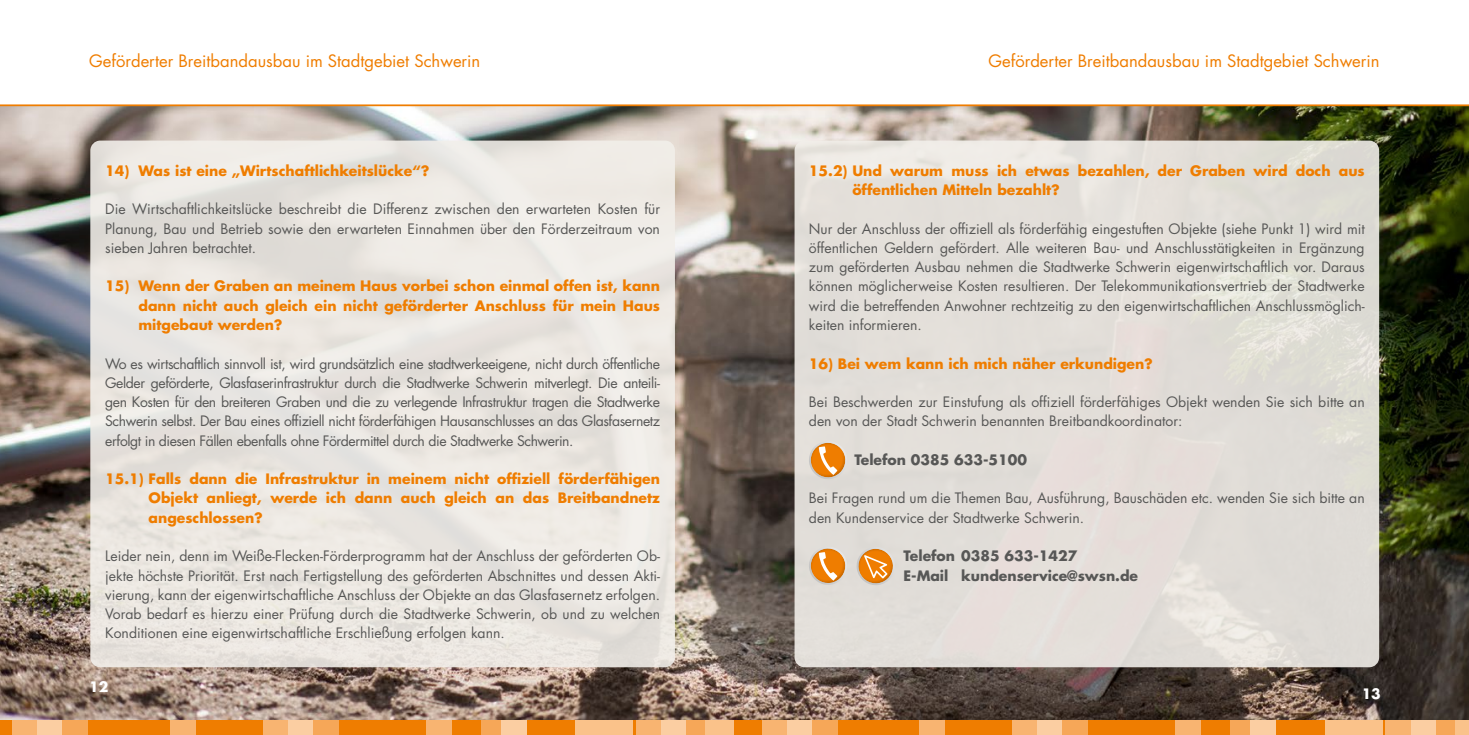
<style>
.page{position:relative;width:1469px;height:735px;background:#fff}
.page>*{position:absolute;margin:0;border:0;box-sizing:border-box;transform-origin:0 0}
.t1{font:16.62px "Futura LT";color:#ef7d00}
.t2{font:14px/19.2px "Futura LT";color:#575756;text-align:justify}
.t3{font:700 14px/19.2px "Futura LT";color:#ef7d00;text-align:justify}
.t4{font:700 14px/19.2px "Futura LT";color:#575756}
.t5{font:700 14px "Futura LT";color:#fff}
</style>
<div class="page">
<img style="left:0;top:106px;width:1468px;height:613px">
<div style="left:734px;top:719px;width:734px;height:15px;background:#ef7d00"></div>
<div style="left:1012px;top:719px;width:25px;height:15px;background:#f8b471"></div>
<div style="left:1037px;top:719px;width:25px;height:15px;background:#fbcea2"></div>
<div style="left:1062px;top:719px;width:25px;height:15px;background:#f6a758"></div>
<div style="left:1175px;top:719px;width:25px;height:15px;background:#f8b471"></div>
<div style="left:762px;top:719px;width:25px;height:15px;background:#f8b471"></div>
<div style="left:787px;top:719px;width:25px;height:15px;background:#fbcea2"></div>
<div style="left:812px;top:719px;width:25px;height:15px;background:#f6a758"></div>
<div style="left:919px;top:719px;width:26px;height:15px;background:#f8b471"></div>
<div style="left:1385px;top:719px;width:25px;height:15px;background:#f8b471"></div>
<div style="left:1410px;top:719px;width:25px;height:15px;background:#fbcea2"></div>
<div style="left:1435px;top:719px;width:25px;height:15px;background:#f6a758"></div>
<div style="left:1230px;top:719px;width:25px;height:15px;background:#f6a758"></div>
<div style="left:1250px;top:719px;width:25px;height:15px;background:#fbcea2"></div>
<div style="left:1324px;top:719px;width:58px;height:15px;background:#fac28a"></div>
<div style="left:1454px;top:719px;width:14px;height:15px;background:#fac28a"></div>
<div style="left:0;top:719px;width:734px;height:15px;background:#ef7d00"></div>
<div style="left:263px;top:719px;width:25px;height:15px;background:#f8b471"></div>
<div style="left:288px;top:719px;width:25px;height:15px;background:#fbcea2"></div>
<div style="left:313px;top:719px;width:25px;height:15px;background:#f6a758"></div>
<div style="left:426px;top:719px;width:25px;height:15px;background:#f8b471"></div>
<div style="left:13px;top:719px;width:25px;height:15px;background:#f8b471"></div>
<div style="left:38px;top:719px;width:25px;height:15px;background:#fbcea2"></div>
<div style="left:63px;top:719px;width:25px;height:15px;background:#f6a758"></div>
<div style="left:170px;top:719px;width:25px;height:15px;background:#f8b471"></div>
<div style="left:636px;top:719px;width:25px;height:15px;background:#f8b471"></div>
<div style="left:661px;top:719px;width:25px;height:15px;background:#fbcea2"></div>
<div style="left:686px;top:719px;width:25px;height:15px;background:#f6a758"></div>
<div style="left:481px;top:719px;width:25px;height:15px;background:#f6a758"></div>
<div style="left:501px;top:719px;width:25px;height:15px;background:#fbcea2"></div>
<div style="left:575px;top:719px;width:57px;height:15px;background:#fac28a"></div>
<div style="left:705px;top:719px;width:29px;height:15px;background:#fac28a"></div>
<svg style="left:0;top:104px;width:1468px;height:2px;background:#f29a39"></svg>
<div style="left:794px;top:140px;width:585px;height:527px;background:#e2ded9;border-radius:10px"></div>
<div style="left:90px;top:140px;width:585px;height:527px;background:linear-gradient(to right,#e7e3de,#ede9e4);border-radius:10px"></div>
<svg style="left:809px;top:442px;width:38px;height:37px"></svg>
<svg style="left:809px;top:548px;width:84px;height:37px"></svg>
<p class="t1" style="left:89px;top:51px;width:392px">Geförderter Breitbandausbau im Stadtgebiet Schwerin</p>
<p class="t1" style="left:988px;top:51px;width:392px">Geförderter Breitbandausbau im Stadtgebiet Schwerin</p>
<p class="t3" style="left:105px;top:161px;width:326px">14) Was ist eine „Wirtschaftlichkeitslücke“?</p>
<p class="t2" style="left:105px;top:200px;width:556px">Die Wirtschaftlichkeitslücke beschreibt die Differenz zwischen den erwarteten Kosten für Planung, Bau und Betrieb sowie den erwarteten Einnahmen über den Förderzeitraum von sieben Jahren betrachtet.</p>
<p class="t3" style="left:138px;top:276px;width:523px;text-indent:-33px">15) Wenn der Graben an meinem Haus vorbei schon einmal offen ist, kann dann nicht auch gleich ein nicht geförderter Anschluss für mein Haus mitgebaut werden?</p>
<p class="t2" style="left:105px;top:354px;width:556px">Wo es wirtschaftlich sinnvoll ist, wird grundsätzlich eine stadtwerkeeigene, nicht durch öffentliche Gelder geförderte, Glasfaserinfrastruktur durch die Stadtwerke Schwerin mitverlegt. Die anteili&shy;gen Kosten für den breiteren Graben und die zu verlegende Infrastruktur tragen die Stadtwerke Schwerin selbst. Der Bau eines offiziell nicht förderfähigen Hausanschlusses an das Glasfasernetz erfolgt in diesen Fällen ebenfalls ohne Fördermittel durch die Stadtwerke Schwerin.</p>
<p class="t3" style="left:149px;top:469px;width:513px;text-indent:-43px">15.1) Falls dann die Infrastruktur in meinem nicht offiziell förderfähigen Objekt anliegt, werde ich dann auch gleich an das Breitbandnetz angeschlossen?</p>
<p class="t2" style="left:105px;top:546px;width:556px">Leider nein, denn im Weiße-Flecken-Förderprogramm hat der Anschluss der geförderten Ob&shy;jekte höchste Priorität. Erst nach Fertigstellung des geförderten Abschnittes und dessen Akti&shy;vierung, kann der eigenwirtschaftliche Anschluss der Objekte an das Glasfasernetz erfolgen.<br>Vorab bedarf es hierzu einer Prüfung durch die Stadtwerke Schwerin, ob und zu welchen Konditionen eine eigenwirtschaftliche Erschließung erfolgen kann.</p>
<p class="t5" style="left:89px;top:676px;width:21px">12</p>
<p class="t3" style="left:852px;top:161px;width:514px;text-indent:-43px">15.2) Und warum muss ich etwas bezahlen, der Graben wird doch aus öffentlichen Mitteln bezahlt?</p>
<p class="t2" style="left:809px;top:219px;width:557px">Nur der Anschluss der offiziell als förderfähig eingestuften Objekte (siehe Punkt 1) wird mit öffentlichen Geldern gefördert. Alle weiteren Bau- und Anschlusstätigkeiten in Ergänzung zum geförderten Ausbau nehmen die Stadtwerke Schwerin eigenwirtschaftlich vor. Daraus können möglicherweise Kosten resultieren. Der Telekommunikationsvertrieb der Stadtwerke wird die betreffenden Anwohner rechtzeitig zu den eigenwirtschaftlichen Anschlussmöglich&shy;keiten informieren.</p>
<p class="t3" style="left:809px;top:353px;width:345px">16) Bei wem kann ich mich näher erkundigen?</p>
<p class="t2" style="left:809px;top:392px;width:557px">Bei Beschwerden zur Einstufung als offiziell förderfähiges Objekt wenden Sie sich bitte an den von der Stadt Schwerin benannten Breitbandkoordinator:</p>
<p class="t4" style="left:854px;top:449px;width:174px">Telefon 0385 633-5100</p>
<p class="t2" style="left:809px;top:488px;width:557px">Bei Fragen rund um die Themen Bau, Ausführung, Bauschäden etc. wenden Sie sich bitte an den Kundenservice der Stadtwerke Schwerin.</p>
<p class="t4" style="left:903px;top:546px;width:236px">Telefon 0385 633-1427<br>E-Mail kundenservice@swsn.de</p>
<p class="t5" style="left:1361px;top:684px;width:21px">13</p>
</div>
